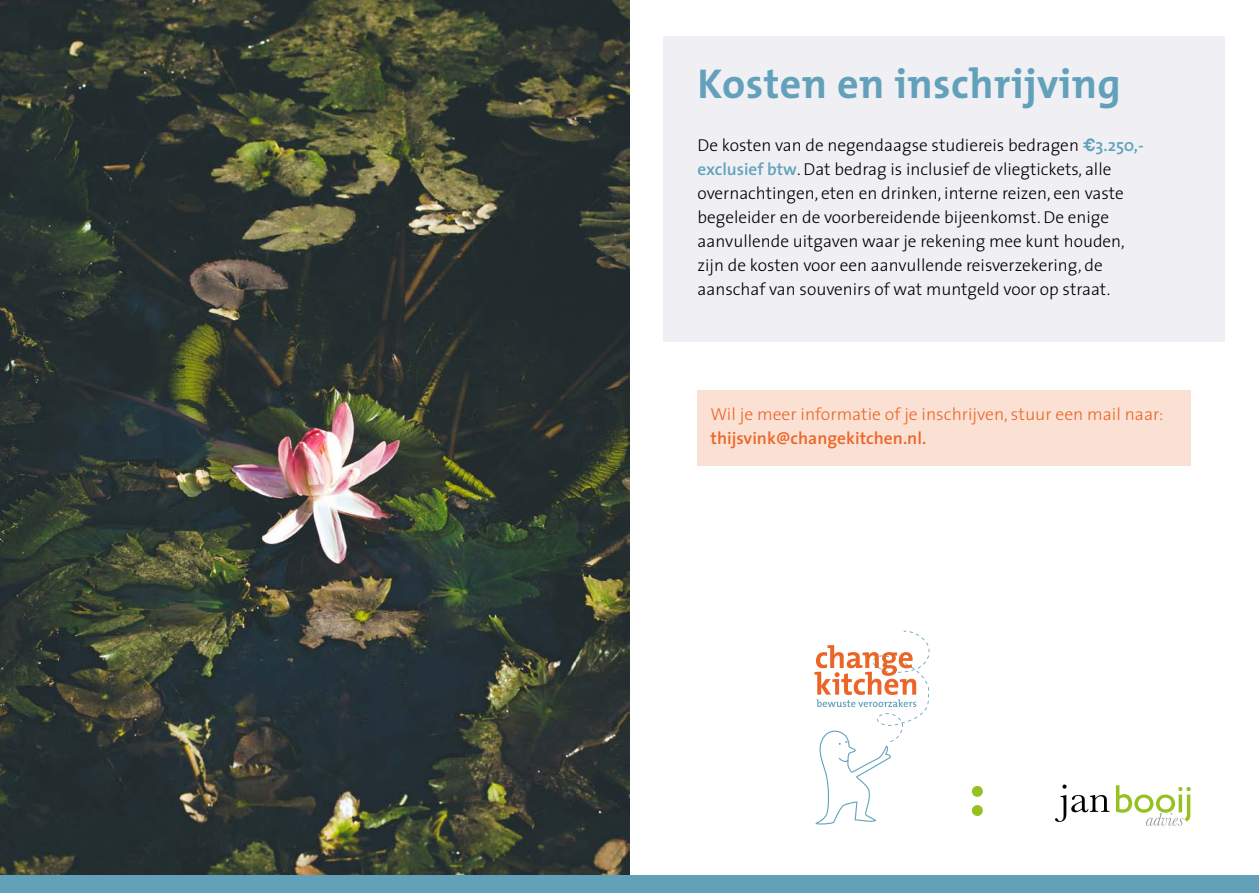
<style>
.page{position:relative;width:1259px;height:893px;background:#fff}
.page>*{position:absolute;margin:0;border:0;box-sizing:border-box;transform-origin:0 0}
.t1{font:700 42px "The Mix";letter-spacing:.01em;color:#63a1bb}
.t2{font:300 17.25px/24px "The Sans";color:#000}
.t3{font:300 17.25px "The Sans";color:#eb6628}
.t4{font:600 17.25px "The Sans";color:#eb6628}
.s1{font-family:"Helvetica";font-weight:700;color:#63a1bb}
.s2{font-weight:600;color:#63a1bb}
</style>
<div class="page">
<img style="left:0;top:0;width:629px;height:876px">
<div style="left:697px;top:390px;width:493px;height:76px;background:#fbe0d4"></div>
<div style="left:0;top:876px;width:1259px;height:17px;background:#63a1bb"></div>
<div style="left:972px;top:786px;width:11px;height:11px;background:#95c123;border-radius:50%"></div>
<div style="left:972px;top:805px;width:11px;height:11px;background:#95c123;border-radius:50%"></div>
<svg style="left:1055px;top:784px;width:54px;height:38px"></svg>
<svg style="left:1116px;top:785px;width:74px;height:41px"></svg>
<svg style="left:814px;top:631px;width:115px;height:193px"></svg>
<div style="left:663px;top:36px;width:562px;height:306px;background:#f0f0f4"></div>
<h1 class="t1" style="left:697px;top:49px;width:425px">Kosten en inschrijving</h1>
<p class="t2" style="left:697px;top:133px;width:448px">De kosten van de negendaagse studiereis bedragen <span class="s1">€</span><span class="s2">3.250,- exclusief btw</span>. Dat bedrag is inclusief de vliegtickets, alle overnachtingen, eten en drinken, interne reizen, een vaste begeleider en de voorbereidende bijeenkomst. De enige aanvullende uitgaven waar je rekening mee kunt houden, zijn de kosten voor een aanvullende reisverzekering, de aanschaf van souvenirs of wat muntgeld voor op straat.</p>
<p class="t3" style="left:710px;top:399px;width:454px">Wil je meer informatie of je inschrijven, stuur een mail naar:</p>
<p class="t4" style="left:710px;top:423px;width:217px">thijsvink@changekitchen.nl.</p>
</div>
